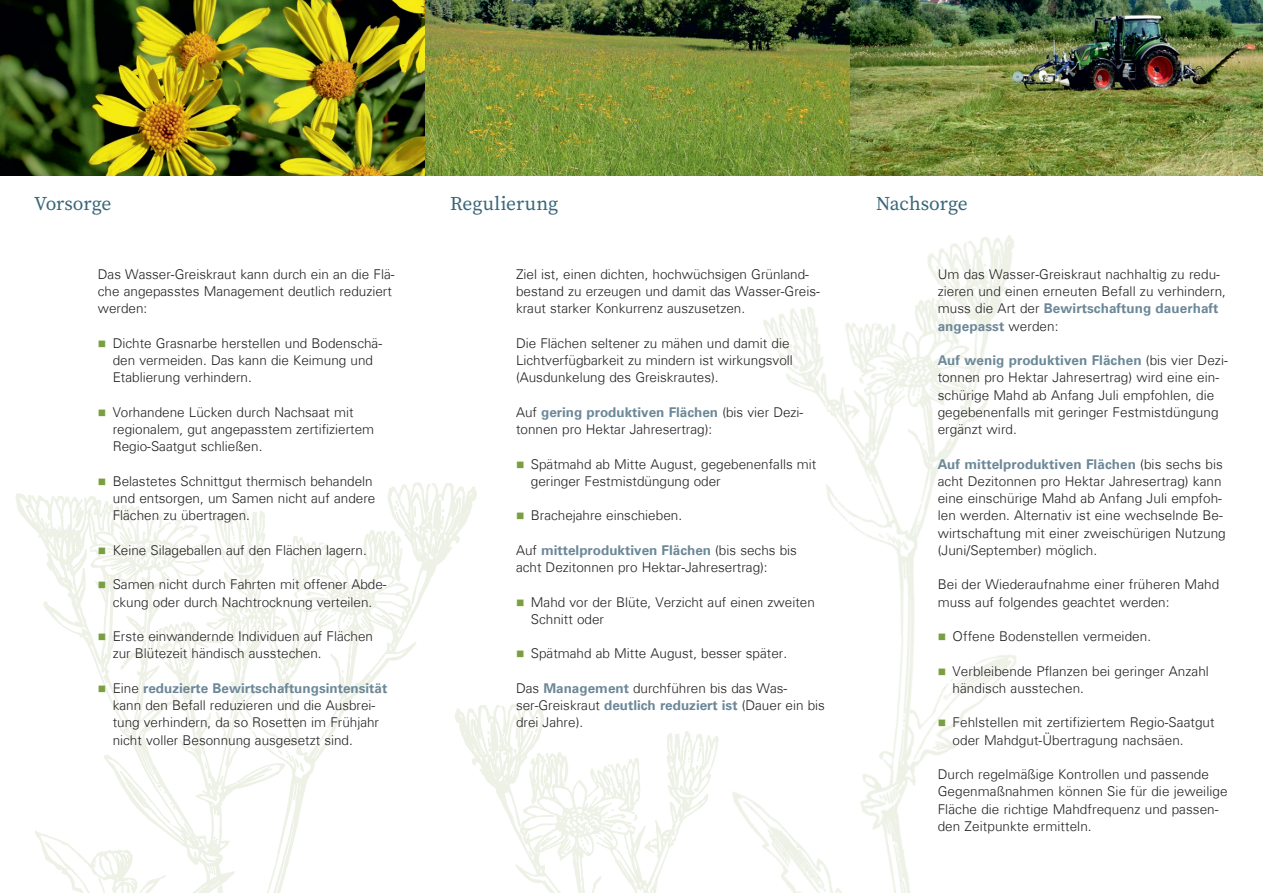
<style>
.page{position:relative;width:1263px;height:893px;background:#fff}
.page>*{position:absolute;margin:0;border:0;box-sizing:border-box;transform-origin:0 0}
.t1{font:19.5px "Source Serif Variable";letter-spacing:-.005em;color:#396678}
.t2{font:300 13.5px/17.2px "Univers Com 45";color:#231f20}
.t3{font:700 13.5px/17.2px "Univers Com 65";color:#6c8898}
.s1{font-family:"Univers Com 45";font-weight:300;color:#231f20}
.s2{font-family:"Univers Com 65";font-weight:700;color:#6c8898}
</style>
<div class="page">
<img style="left:486px;top:704px;width:124px;height:189px">
<img style="left:610px;top:235px;width:406px;height:658px">
<img style="left:16px;top:482px;width:470px;height:411px">
<img style="left:0;top:0;width:1263px;height:175px">
<svg style="left:99px;top:482px;width:6px;height:3px"></svg>
<svg style="left:99px;top:547px;width:6px;height:7px"></svg>
<svg style="left:99px;top:582px;width:6px;height:6px"></svg>
<svg style="left:99px;top:634px;width:6px;height:6px"></svg>
<svg style="left:99px;top:685px;width:6px;height:7px"></svg>
<svg style="left:939px;top:634px;width:18px;height:8px"></svg>
<svg style="left:939px;top:668px;width:18px;height:9px"></svg>
<svg style="left:939px;top:720px;width:18px;height:8px"></svg>
<h1 class="t1" style="left:34px;top:190px;width:79px">Vorsorge</h1>
<p class="t2" style="left:98px;top:265px;width:298px">Das Wasser-Greiskraut kann durch ein an die Flä&shy;che angepasstes Management deutlich reduziert werden:</p>
<p class="t2" style="left:113px;top:334px;width:271px">Dichte Grasnarbe herstellen und Bodenschä&shy;den vermeiden. Das kann die Keimung und<br>Etablierung verhindern.</p>
<p class="t2" style="left:113px;top:403px;width:263px">Vorhandene Lücken durch Nachsaat mit regionalem, gut angepasstem zertifiziertem<br>Regio-Saatgut schließen.</p>
<p class="t2" style="left:113px;top:472px;width:264px">Belastetes Schnittgut thermisch behandeln und entsorgen, um Samen nicht auf andere<br>Flächen zu übertragen.</p>
<p class="t2" style="left:113px;top:541px;width:255px">Keine Silageballen auf den Flächen lagern.</p>
<p class="t2" style="left:113px;top:576px;width:275px">Samen nicht durch Fahrten mit offener Abde&shy;ckung oder durch Nachtrocknung verteilen.</p>
<p class="t2" style="left:113px;top:628px;width:262px">Erste einwandernde Individuen auf Flächen zur Blütezeit händisch ausstechen.</p>
<p class="t3" style="left:113px;top:679px;width:276px"><span class="s1">Eine</span> reduzierte Bewirtschaftungsintensität</p>
<p class="t2" style="left:113px;top:697px;width:268px">kann den Befall reduzieren und die Ausbrei&shy;tung verhindern, da so Rosetten im Frühjahr nicht voller Besonnung ausgesetzt sind.</p>
<h1 class="t1" style="left:450px;top:190px;width:110px">Regulierung</h1>
<p class="t2" style="left:516px;top:265px;width:305px">Ziel ist, einen dichten, hochwüchsigen Grünland&shy;bestand zu erzeugen und damit das Wasser-Greis&shy;kraut starker Konkurrenz auszusetzen.</p>
<p class="t2" style="left:516px;top:334px;width:278px">Die Flächen seltener zu mähen und damit die<br>Lichtverfügbarkeit zu mindern ist wirkungsvoll (Ausdunkelung des Greiskrautes).</p>
<p class="t3" style="left:516px;top:403px;width:289px"><span class="s1">Auf</span> gering produktiven Flächen <span class="s1">(bis vier Dezi-</span></p>
<p class="t2" style="left:516px;top:421px;width:198px">tonnen pro Hektar Jahresertrag):</p>
<p class="t2" style="left:531px;top:455px;width:287px">Spätmahd ab Mitte August, gegebenenfalls mit geringer Festmistdüngung oder</p>
<p class="t2" style="left:531px;top:507px;width:153px">Brachejahre einschieben.</p>
<p class="t3" style="left:516px;top:541px;width:282px"><span class="s1">Auf</span> mittelproduktiven Flächen <span class="s1">(bis sechs bis</span></p>
<p class="t2" style="left:516px;top:559px;width:253px">acht Dezitonnen pro Hektar-Jahresertrag):</p>
<p class="t2" style="left:531px;top:593px;width:285px">Mahd vor der Blüte, Verzicht auf einen zweiten<br>Schnitt oder</p>
<p class="t2" style="left:531px;top:645px;width:258px">Spätmahd ab Mitte August, besser später.</p>
<p class="t2" style="left:516px;top:679px;width:310px">Das <span class="s2">Management</span> durchführen bis das Was&shy;ser-Greiskraut <span class="s2">deutlich reduziert ist</span> (Dauer ein bis drei Jahre).</p>
<h1 class="t1" style="left:876px;top:190px;width:93px">Nachsorge</h1>
<p class="t2" style="left:938px;top:265px;width:290px">Um das Wasser-Greiskraut nachhaltig zu redu&shy;zieren und einen erneuten Befall zu verhindern,</p>
<p class="t3" style="left:938px;top:300px;width:282px"><span class="s1">muss die Art der</span> Bewirtschaftung dauerhaft angepasst <span class="s1">werden:</span></p>
<p class="t3" style="left:938px;top:352px;width:292px">Auf wenig produktiven Flächen <span class="s1">(bis vier Dezi-</span></p>
<p class="t2" style="left:938px;top:369px;width:283px">tonnen pro Hektar Jahresertrag) wird eine ein&shy;schürige Mahd ab Anfang Juli empfohlen, die gegebenenfalls mit geringer Festmistdüngung ergänzt wird.</p>
<p class="t3" style="left:938px;top:455px;width:287px">Auf mittelproduktiven Flächen <span class="s1">(bis sechs bis</span></p>
<p class="t2" style="left:938px;top:472px;width:290px">acht Dezitonnen pro Hektar Jahresertrag) kann eine einschürige Mahd ab Anfang Juli empfoh&shy;len werden. Alternativ ist eine wechselnde Be&shy;wirtschaftung mit einer zweischürigen Nutzung (Juni/September) möglich.</p>
<p class="t2" style="left:938px;top:576px;width:283px">Bei der Wiederaufnahme einer früheren Mahd muss auf folgendes geachtet werden:</p>
<p class="t2" style="left:952px;top:628px;width:200px">Offene Bodenstellen vermeiden.</p>
<p class="t2" style="left:952px;top:662px;width:258px">Verbleibende Pflanzen bei geringer Anzahl händisch ausstechen.</p>
<p class="t2" style="left:952px;top:714px;width:264px">Fehlstellen mit zertifiziertem Regio-Saatgut oder Mahdgut-Übertragung nachsäen.</p>
<p class="t2" style="left:938px;top:766px;width:291px">Durch regelmäßige Kontrollen und passende Gegenmaßnahmen können Sie für die jeweilige Fläche die richtige Mahdfrequenz und passen&shy;den Zeitpunkte ermitteln.</p>
</div>
